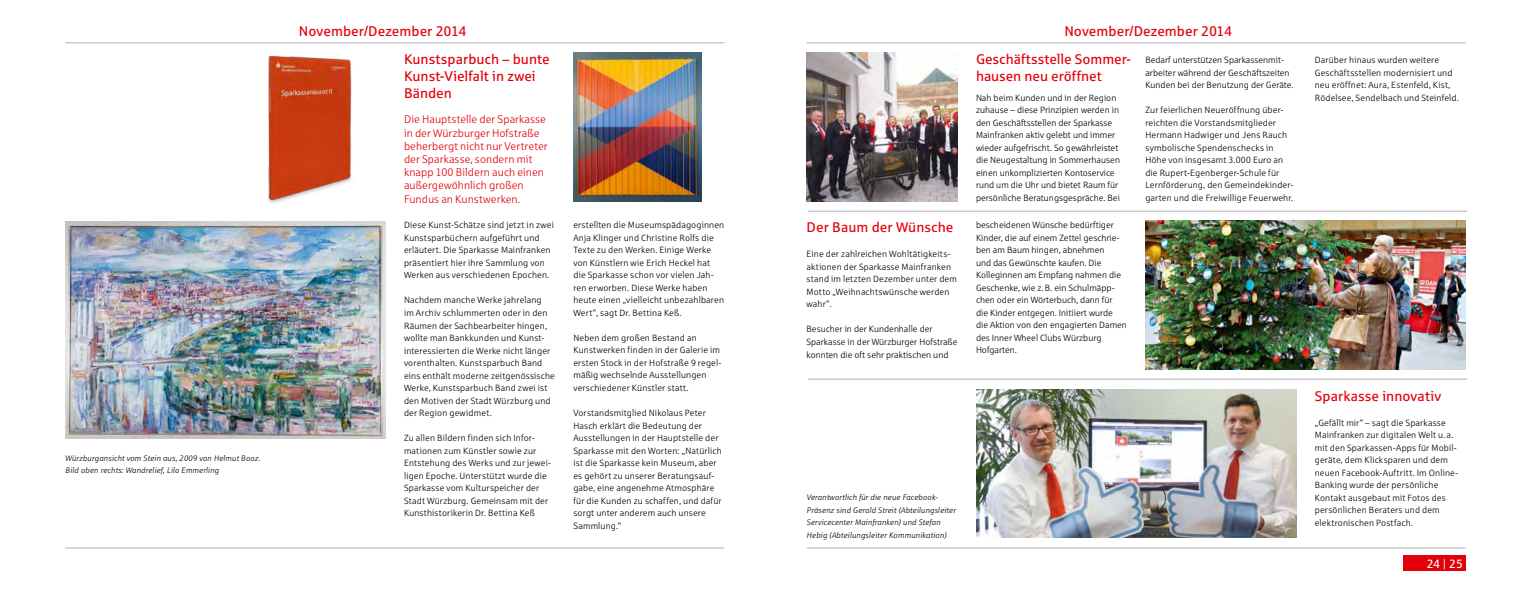
<style>
.page{position:relative;width:1531px;height:596px;background:#fff}
.page>*{position:absolute;margin:0;border:0;box-sizing:border-box;transform-origin:0 0}
.t1{font:14px/16.8px "Sparkasse Rg";color:#e3000b}
.t2{font:12px "Sparkasse Rg";color:#fff}
.t3{font:11px/13.2px "Sparkasse Lt";letter-spacing:.005em;color:#e3000b}
.t4{font:9px/12.5px "Sparkasse Lt";letter-spacing:.015em;color:#000}
.t5{font:italic 8px/12.5px "Sparkasse Lt";letter-spacing:.015em;color:#000}
</style>
<div class="page">
<hr style="left:806px;top:547px;width:660px;height:1px;background:#b2b3b5">
<hr style="left:806px;top:43px;width:660px;height:1px;background:#b2b3b5">
<hr style="left:65px;top:547px;width:659px;height:1px;background:#b2b3b5">
<hr style="left:65px;top:43px;width:659px;height:1px;background:#b2b3b5">
<img style="left:976px;top:389px;width:320px;height:148px">
<img style="left:1145px;top:221px;width:321px;height:148px">
<hr style="left:808px;top:211px;width:659px;height:1px;background:#b2b3b5">
<hr style="left:808px;top:378px;width:659px;height:1px;background:#b2b3b5">
<img style="left:65px;top:221px;width:321px;height:217px">
<img style="left:267px;top:55px;width:85px;height:148px">
<img style="left:806px;top:53px;width:151px;height:148px">
<img style="left:573px;top:52px;width:128px;height:149px">
<div style="left:1403px;top:555px;width:63px;height:15px;background:#e3000b"></div>
<p class="t5" style="left:65px;top:451px;width:196px">Würzburgansicht vom Stein aus, 2009 von Helmut Booz.<br>Bild oben rechts: Wandrelief, Lilo Emmerling</p>
<h1 class="t1" style="left:299px;top:22px;width:169px">November/Dezember 2014</h1>
<h1 class="t1" style="left:1064px;top:22px;width:169px">November/Dezember 2014</h1>
<h1 class="t1" style="left:404px;top:50px;width:147px">Kunstsparbuch – bunte<br>Kunst-Vielfalt in zwei<br>Bänden</h1>
<p class="t3" style="left:404px;top:113px;width:145px">Die Hauptstelle der Sparkasse in der Würzburger Hofstraße beherbergt nicht nur Vertreter der Sparkasse, sondern mit knapp 100 Bildern auch einen außergewöhnlich großen<br>Fundus an Kunstwerken.</p>
<p class="t4" style="left:404px;top:219px;width:151px">Diese Kunst-Schätze sind jetzt in zwei Kunstsparbüchern aufgeführt und erläutert. Die Sparkasse Mainfranken präsentiert hier ihre Sammlung von Werken aus verschiedenen Epochen.</p>
<p class="t4" style="left:404px;top:294px;width:152px">Nachdem manche Werke jahrelang<br>im Archiv schlummerten oder in den Räumen der Sachbearbeiter hingen, wollte man Bankkunden und Kunst&shy;interessierten die Werke nicht länger vorenthalten. Kunstsparbuch Band eins enthält moderne zeitgenössische Werke, Kunstsparbuch Band zwei ist den Motiven der Stadt Würzburg und der Region gewidmet.</p>
<p class="t4" style="left:404px;top:431px;width:149px">Zu allen Bildern finden sich Infor&shy;mationen zum Künstler sowie zur Entstehung des Werks und zur jewei&shy;ligen Epoche. Unterstützt wurde die Sparkasse vom Kulturspeicher der Stadt Würzburg. Gemeinsam mit der Kunsthistorikerin Dr. Bettina Keß</p>
<p class="t4" style="left:573px;top:218px;width:152px">erstellten die Museumspädagoginnen Anja Klinger und Christine Rolfs die Texte zu den Werken. Einige Werke von Künstlern wie Erich Heckel hat die Sparkasse schon vor vielen Jah&shy;ren erworben. Diese Werke haben heute einen „vielleicht unbezahlbaren Wert“, sagt Dr. Bettina Keß.</p>
<p class="t4" style="left:573px;top:331px;width:150px">Neben dem großen Bestand an Kunstwerken finden in der Galerie im ersten Stock in der Hofstraße 9 regel&shy;mäßig wechselnde Ausstellungen verschiedener Künstler statt.</p>
<p class="t4" style="left:573px;top:406px;width:150px">Vorstandsmitglied Nikolaus Peter<br>Hasch erklärt die Bedeutung der<br>Ausstellungen in der Hauptstelle der<br>Sparkasse mit den Worten: „Natürlich ist die Sparkasse kein Museum, aber es gehört zu unserer Beratungsauf&shy;gabe, eine angenehme Atmosphäre für die Kunden zu schaffen, und dafür sorgt unter anderem auch unsere<br>Sammlung.“</p>
<h1 class="t1" style="left:806px;top:218px;width:148px">Der Baum der Wünsche</h1>
<p class="t4" style="left:806px;top:248px;width:152px">Eine der zahlreichen Wohltätigkeits&shy;aktionen der Sparkasse Mainfranken stand im letzten Dezember unter dem<br>Motto „Weihnachtswünsche werden wahr“.</p>
<p class="t4" style="left:806px;top:323px;width:152px">Besucher in der Kundenhalle der<br>Sparkasse in der Würzburger Hofstraße konnten die oft sehr praktischen und</p>
<p class="t5" style="left:806px;top:490px;width:151px">Verantwortlich für die neue Facebook-Präsenz sind Gerald Streit (Abteilungsleiter Servicecenter Mainfranken) und Stefan Hebig (Abteilungsleiter Kommunikation)</p>
<h1 class="t1" style="left:976px;top:50px;width:157px">Geschäftsstelle Sommer&shy;hausen neu eröffnet</h1>
<p class="t4" style="left:1315px;top:54px;width:146px">Darüber hinaus wurden weitere Geschäftsstellen modernisiert und neu eröffnet: Aura, Estenfeld, Kist, Rödelsee, Sendelbach und Steinfeld.</p>
<p class="t4" style="left:1145px;top:54px;width:150px">Bedarf unterstützen Sparkassenmit&shy;arbeiter während der Geschäftszeiten<br>Kunden bei der Benutzung der Geräte.</p>
<p class="t4" style="left:1145px;top:104px;width:150px">Zur feierlichen Neueröffnung über&shy;reichten die Vorstandsmitglieder Hermann Hadwiger und Jens Rauch symbolische Spendenschecks in Höhe von insgesamt 3.000 Euro an die Rupert-Egenberger-Schule für Lernförderung, den Gemeindekinder&shy;garten und die Freiwillige Feuerwehr.</p>
<p class="t4" style="left:976px;top:91px;width:146px">Nah beim Kunden und in der Region zuhause – diese Prinzipien werden in den Geschäftsstellen der Sparkasse Mainfranken aktiv gelebt und immer wieder aufgefrischt. So gewährleistet die Neugestaltung in Sommerhausen einen unkomplizierten Kontoservice rund um die Uhr und bietet Raum für persönliche Beratungsgespräche. Bei</p>
<p class="t4" style="left:976px;top:218px;width:152px">bescheidenen Wünsche bedürftiger<br>Kinder, die auf einem Zettel geschrie&shy;ben am Baum hingen, abnehmen<br>und das Gewünschte kaufen. Die<br>Kolleginnen am Empfang nahmen die<br>Geschenke, wie z.B. ein Schulmäpp&shy;chen oder ein Wörterbuch, dann für<br>die Kinder entgegen. Initiiert wurde die Aktion von den engagierten Damen des Inner Wheel Clubs Würzburg<br>Hofgarten.</p>
<h1 class="t1" style="left:1315px;top:387px;width:128px">Sparkasse innovativ</h1>
<p class="t4" style="left:1315px;top:416px;width:145px">„Gefällt mir“ – sagt die Sparkasse<br>Mainfranken zur digitalen Welt u.a. mit den Sparkassen-Apps für Mobil&shy;geräte, dem Klicksparen und dem neuen Facebook-Auftritt. Im Online-<br>Banking wurde der persönliche<br>Kontakt ausgebaut mit Fotos des persönlichen Beraters und dem elektronischen Postfach.</p>
<h2 class="t2" style="left:1427px;top:556px;width:38px">24 | 25</h2>
</div>
